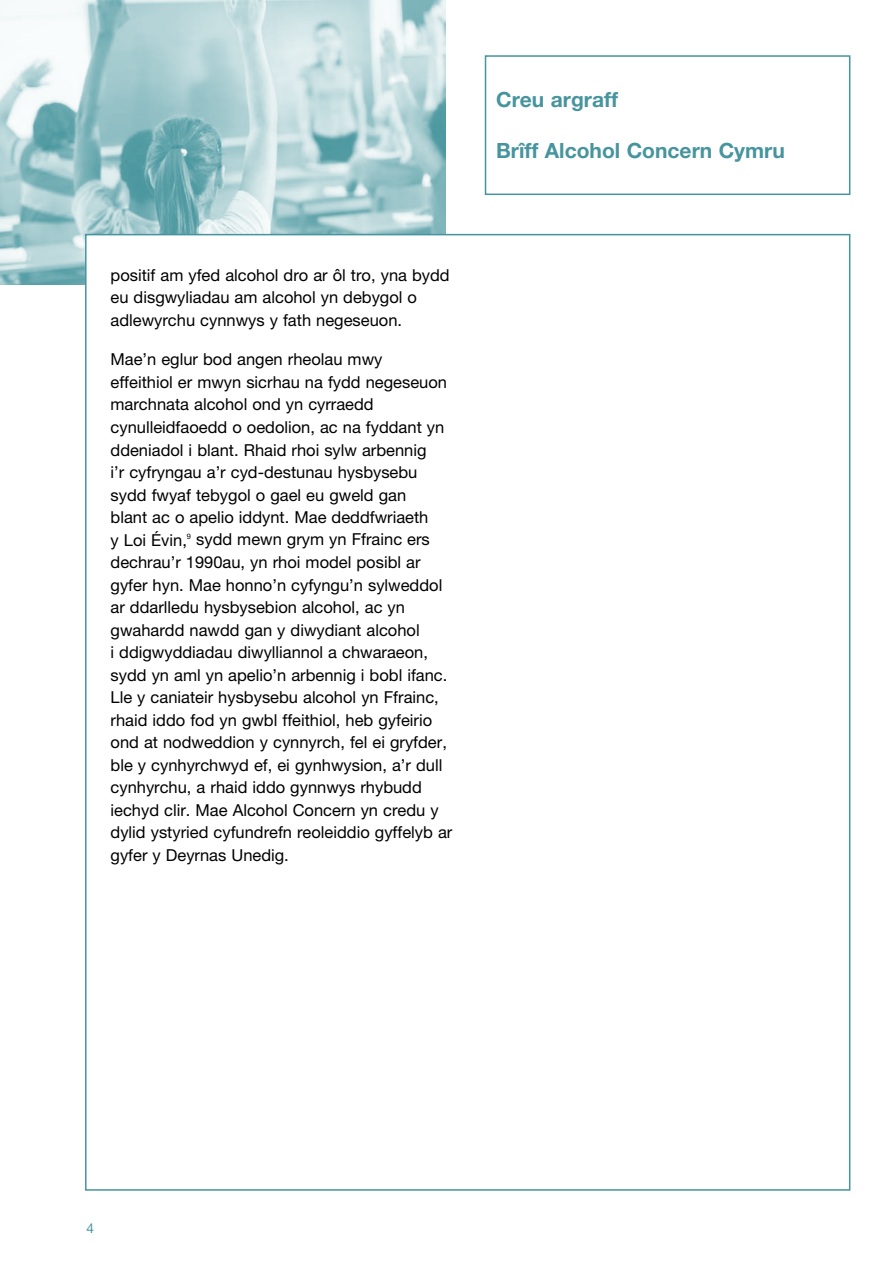
<style>
.page{position:relative;width:893px;height:1263px;background:#fff}
.page>*{position:absolute;margin:0;border:0;box-sizing:border-box;transform-origin:0 0}
.t1{font:700 21px "Helvetica Neue";color:#46949d}
.t2{font:16.5px/22.5px "Helvetica Neue";color:#000}
.t3{font:13.5px "Helvetica Neue";color:#46949d}
</style>
<div class="page">
<img style="left:0;top:0;width:446px;height:285px">
<div style="left:485px;top:55px;width:365px;height:140px;border:2px solid #46949d"></div>
<div style="left:86px;top:235px;width:764px;height:955px;background:#fff"></div>
<p class="t2" style="left:111px;top:264px;width:341px">positif am yfed alcohol dro ar ôl tro, yna bydd eu disgwyliadau am alcohol yn debygol o adlewyrchu cynnwys y fath negeseuon.</p>
<p class="t2" style="left:111px;top:348px;width:343px">Mae’n eglur bod angen rheolau mwy<br>effeithiol er mwyn sicrhau na fydd negeseuon marchnata alcohol ond yn cyrraedd cynulleidfaoedd o oedolion, ac na fyddant yn ddeniadol i blant. Rhaid rhoi sylw arbennig<br>i’r cyfryngau a’r cyd-destunau hysbysebu sydd fwyaf tebygol o gael eu gweld gan<br>blant ac o apelio iddynt. Mae deddfwriaeth<br>y Loi Évin,<sup>9</sup> sydd mewn grym yn Ffrainc ers dechrau’r 1990au, yn rhoi model posibl ar gyfer hyn. Mae honno’n cyfyngu’n sylweddol ar ddarlledu hysbysebion alcohol, ac yn gwahardd nawdd gan y diwydiant alcohol<br>i ddigwyddiadau diwylliannol a chwaraeon, sydd yn aml yn apelio’n arbennig i bobl ifanc.<br>Lle y caniateir hysbysebu alcohol yn Ffrainc, rhaid iddo fod yn gwbl ffeithiol, heb gyfeirio ond at nodweddion y cynnyrch, fel ei gryfder, ble y cynhyrchwyd ef, ei gynhwysion, a’r dull cynhyrchu, a rhaid iddo gynnwys rhybudd iechyd clir. Mae Alcohol Concern yn credu y dylid ystyried cyfundrefn reoleiddio gyffelyb ar gyfer y Deyrnas Unedig.</p>
<p class="t1" style="left:496px;top:87px;width:123px">Creu argraff</p>
<p class="t1" style="left:496px;top:137px;width:290px">Brîff Alcohol Concern Cymru</p>
<p class="t3" style="left:87px;top:1220px;width:9px">4</p>
</div>
